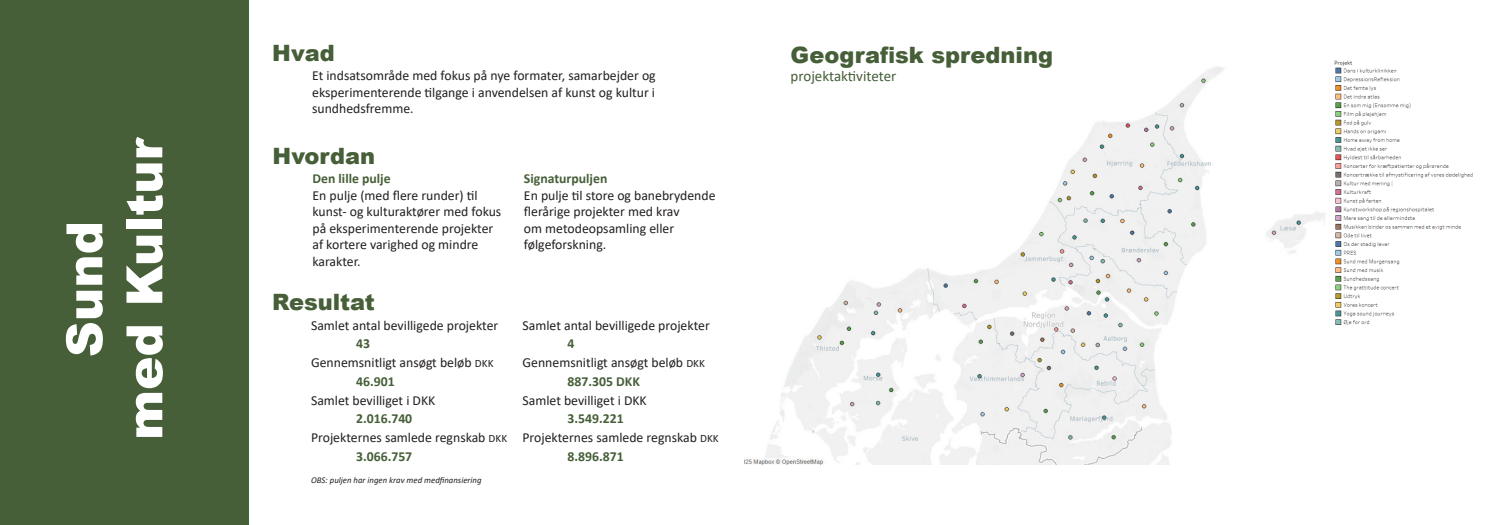
<style>
.page{position:relative;width:1489px;height:525px;background:#fff}
.page>*{position:absolute;margin:0;border:0;box-sizing:border-box;transform-origin:0 0}
.t1{font:900 50px "Arial";color:#fff}
.t2{font:900 22.5px "Arial";color:#465f38}
.t3{font:15px "Calibri";color:#465f38}
.t4{font:13.75px/16.5px "Calibri";color:#231f20}
.t5{font:700 13.75px "Calibri";color:#465f38}
.t6{font:italic 8.75px "Calibri";color:#231f20}
.s1{font-size:11.25px}
</style>
<div class="page">
<div style="left:0;top:0;width:248px;height:524px;background:#465f38"></div>
<img style="left:744px;top:67px;width:581px;height:397px">
<img style="left:1334px;top:60px;width:139px;height:265px">
<div style="left:744px;top:20px;width:320px;height:99px;background:#fff"></div>
<p class="t1" style="left:48px;top:357px;width:138px;rotate:-90deg">Sund</p>
<p class="t1" style="left:108px;top:440px;width:304px;rotate:-90deg">med Kultur</p>
<p class="t2" style="left:272px;top:37px;width:64px">Hvad</p>
<p class="t2" style="left:790px;top:39px;width:264px">Geografisk spredning</p>
<p class="t4" style="left:312px;top:67px;width:345px">Et indsatsområde med fokus på nye formater, samarbejder og</p>
<p class="t3" style="left:790px;top:66px;width:107px">projektaktiviteter</p>
<p class="t4" style="left:312px;top:84px;width:344px">eksperimenterende tilgange i anvendelsen af kunst og kultur i sundhedsfremme.</p>
<p class="t2" style="left:272px;top:139px;width:104px">Hvordan</p>
<p class="t5" style="left:312px;top:169px;width:80px">Den lille pulje</p>
<p class="t4" style="left:312px;top:186px;width:190px">En pulje (med flere runder) til kunst- og kulturaktører med fokus på eksperimenterende projekter af kortere varighed og mindre karakter.</p>
<p class="t2" style="left:272px;top:285px;width:104px">Resultat</p>
<p class="t4" style="left:311px;top:316px;width:189px">Samlet antal bevilligede projekter</p>
<p class="t5" style="left:356px;top:334px;width:15px">43</p>
<p class="t4" style="left:311px;top:354px;width:184px">Gennemsnitligt ansøgt beløb <span class="s1">DKK</span></p>
<p class="t5" style="left:356px;top:371px;width:40px">46.901</p>
<p class="t4" style="left:311px;top:391px;width:126px">Samlet bevilliget i DKK</p>
<p class="t5" style="left:356px;top:409px;width:58px">2.016.740</p>
<p class="t4" style="left:311px;top:429px;width:198px">Projekternes samlede regnskab <span class="s1">DKK</span></p>
<p class="t5" style="left:356px;top:446px;width:58px">3.066.757</p>
<p class="t6" style="left:311px;top:474px;width:172px">OBS: puljen har ingen krav med medfinansiering</p>
<p class="t5" style="left:524px;top:169px;width:85px">Signaturpuljen</p>
<p class="t4" style="left:524px;top:186px;width:193px">En pulje til store og banebrydende flerårige projekter med krav<br>om metodeopsamling eller følgeforskning.</p>
<p class="t4" style="left:522px;top:316px;width:189px">Samlet antal bevilligede projekter</p>
<p class="t5" style="left:567px;top:334px;width:8px">4</p>
<p class="t4" style="left:522px;top:354px;width:184px">Gennemsnitligt ansøgt beløb <span class="s1">DKK</span></p>
<p class="t5" style="left:567px;top:371px;width:74px">887.305 DKK</p>
<p class="t4" style="left:522px;top:391px;width:126px">Samlet bevilliget i DKK</p>
<p class="t5" style="left:567px;top:409px;width:58px">3.549.221</p>
<p class="t4" style="left:522px;top:429px;width:198px">Projekternes samlede regnskab <span class="s1">DKK</span></p>
<p class="t5" style="left:567px;top:446px;width:58px">8.896.871</p>
</div>
